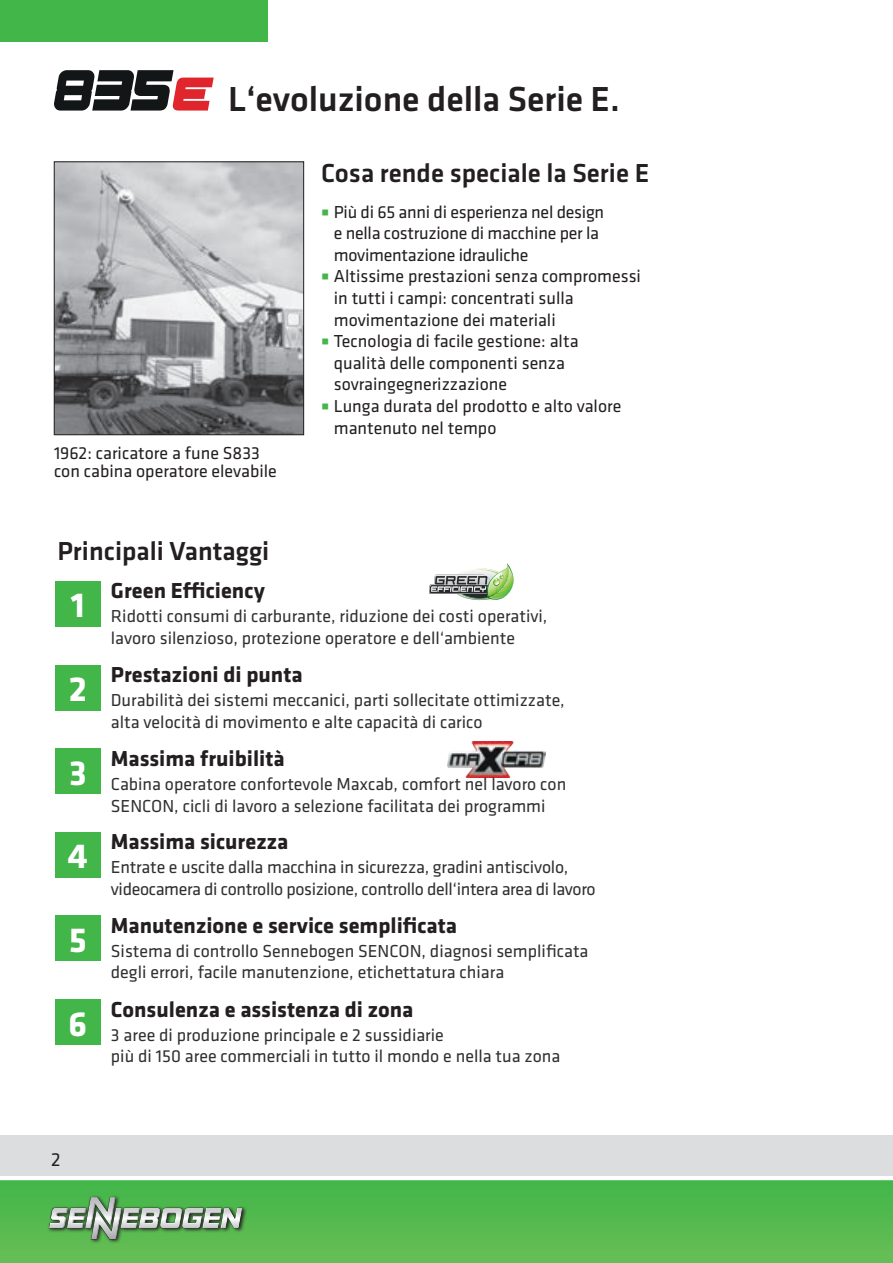
<style>
.page{position:relative;width:893px;height:1263px;background:#fff}
.page>*{position:absolute;margin:0;border:0;box-sizing:border-box;transform-origin:0 0}
.t1{font:500 36px "Klavika Basic";color:#231f20}
.t2{font:700 36px "Klavika Basic";color:#fff}
.t3{font:500 27px "Klavika Basic";color:#231f20}
.t4{font:700 22.5px "Klavika Basic";color:#231f20}
.t5{font:19.5px "Klavika Basic";color:#231f20}
.t6{font:18px/21.6px "Klavika Basic";color:#312f30}
.t7{font:18px/21.6px "Klavika Basic";color:#231f20}
.t8{font:18px/21.6px "Klavika Basic";letter-spacing:-.02em;color:#312f30}
</style>
<div class="page">
<div style="left:0;top:1175px;width:893px;height:88px;background:linear-gradient(to bottom,#3fb548,#67bd56)"></div>
<div style="left:0;top:1135px;width:893px;height:43px;background:#dcdddf"></div>
<hr style="left:0;top:1176px;width:893px;height:4px;background:#fff">
<svg style="left:47px;top:1194px;width:200px;height:50px;fill:#5cba51"></svg>
<div style="left:49px;top:1197px;width:194px;height:42px;background:#231f20;opacity:.5"></div>
<img style="left:56px;top:164px;width:246px;height:269px">
<div style="left:54px;top:162px;width:250px;height:273px;border:1px solid #231f20"></div>
<svg style="left:54px;top:70px;width:160px;height:41px"></svg>
<div style="left:0;top:0;width:268px;height:41px;background:#42b649"></div>
<img style="left:447px;top:742px;width:98px;height:35px">
<svg style="left:429px;top:563px;width:85px;height:38px"></svg>
<div style="left:55px;top:581px;width:45px;height:45px;background:#42b649"></div>
<div style="left:55px;top:665px;width:45px;height:45px;background:#42b649"></div>
<div style="left:55px;top:749px;width:45px;height:45px;background:#42b649"></div>
<div style="left:55px;top:832px;width:45px;height:45px;background:#42b649"></div>
<div style="left:55px;top:916px;width:45px;height:45px;background:#42b649"></div>
<div style="left:55px;top:1000px;width:45px;height:45px;background:#42b649"></div>
<h1 class="t1" style="left:228px;top:74px;width:393px">L‘evoluzione della Serie E.</h1>
<h2 class="t3" style="left:321px;top:155px;width:330px">Cosa rende speciale la Serie E</h2>
<p class="t7" style="left:54px;top:444px;width:224px;line-height:18px">1962: caricatore a fune S833 con cabina operatore elevabile</p>
<h2 class="t3" style="left:57px;top:532px;width:213px">Principali Vantaggi</h2>
<p class="t7" style="left:334px;top:200px;width:309px">Più di 65 anni di esperienza nel design<br>e nella costruzione di macchine per la movimentazione idrauliche<br>Altissime prestazioni senza compromessi in tutti i campi: concentrati sulla movimentazione dei materiali<br>Tecnologia di facile gestione: alta<br>qualità delle componenti senza sovraingegnerizzazione<br>Lunga durata del prodotto e alto valore mantenuto nel tempo</p>
<h1 class="t2" style="left:71px;top:579px;width:16px">1</h1>
<h1 class="t2" style="left:69px;top:663px;width:20px">2</h1>
<h1 class="t2" style="left:69px;top:747px;width:19px">3</h1>
<h1 class="t2" style="left:68px;top:830px;width:22px">4</h1>
<h1 class="t2" style="left:69px;top:914px;width:19px">5</h1>
<h1 class="t2" style="left:69px;top:998px;width:20px">6</h1>
<p class="t4" style="left:111px;top:574px;width:156px">Green Efficiency</p>
<p class="t6" style="left:111px;top:605px;width:438px">Ridotti consumi di carburante, riduzione dei costi operativi, lavoro silenzioso, protezione operatore e dell‘ambiente</p>
<p class="t4" style="left:111px;top:658px;width:193px">Prestazioni di punta</p>
<p class="t6" style="left:111px;top:689px;width:455px">Durabilità dei sistemi meccanici, parti sollecitate ottimizzate, alta velocità di movimento e alte capacità di carico</p>
<p class="t4" style="left:111px;top:742px;width:175px">Massima fruibilità</p>
<p class="t6" style="left:111px;top:772px;width:457px">Cabina operatore confortevole Maxcab, comfort nel lavoro con<br>SENCON, cicli di lavoro a selezione facilitata dei programmi</p>
<p class="t4" style="left:111px;top:825px;width:179px">Massima sicurezza</p>
<p class="t8" style="left:111px;top:856px;width:486px">Entrate e uscite dalla macchina in sicurezza, gradini antiscivolo, videocamera di controllo posizione, controllo dell‘intera area di lavoro</p>
<p class="t4" style="left:111px;top:909px;width:348px">Manutenzione e service semplificata</p>
<p class="t6" style="left:111px;top:939px;width:479px">Sistema di controllo Sennebogen SENCON, diagnosi semplificata degli errori, facile manutenzione, etichettatura chiara</p>
<p class="t4" style="left:111px;top:993px;width:304px">Consulenza e assistenza di zona</p>
<p class="t6" style="left:111px;top:1023px;width:451px">3 aree di produzione principale e 2 sussidiarie<br>più di 150 aree commerciali in tutto il mondo e nella tua zona</p>
<p class="t5" style="left:51px;top:1147px;width:11px">2</p>
</div>
